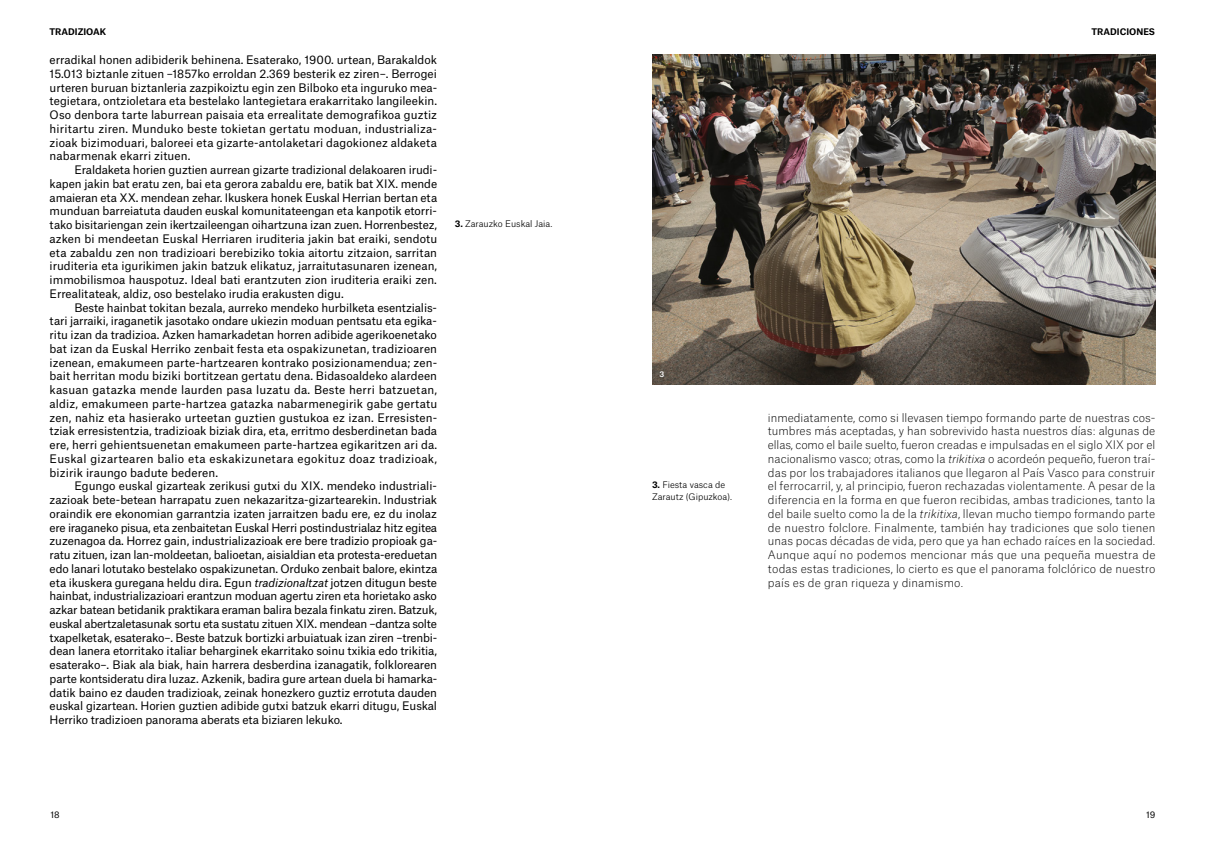
<style>
.page{position:relative;width:1205px;height:855px;background:#fff}
.page>*{position:absolute;margin:0;border:0;box-sizing:border-box;transform-origin:0 0}
.t1{font:11.25px/13.8px "Atlas Grotesk";letter-spacing:.005em;color:#000;text-align:justify}
.t2{font:100 11.25px/13.8px "Atlas Grotesk";letter-spacing:.01em;color:#000;text-align:justify}
.t3{font:300 8.75px/11.2px "Atlas Grotesk";color:#000}
.t4{font:700 8.75px "Atlas Grotesk";color:#000}
.t5{font:8.75px "Atlas Grotesk";color:#000}
.t6{font:500 7.5px "Atlas Grotesk";color:#fff}
.s1{font-style:italic}
.s2{font-weight:700}
</style>
<div class="page">
<img style="left:652px;top:55px;width:503px;height:330px">
<p class="t4" style="left:49px;top:24px;width:58px">TRADIZIOAK</p>
<p class="t1" style="left:50px;top:52px;width:389px">erradikal honen adibiderik behinena. Esaterako, 1900. urtean, Barakaldok 15.013 biztanle zituen –1857ko erroldan 2.369 besterik ez ziren–. Berrogei urteren buruan biztanleria zazpikoiztu egin zen Bilboko eta inguruko mea&shy;tegietara, ontzioletara eta bestelako lantegietara erakarritako langileekin.<br>Oso denbora tarte laburrean paisaia eta errealitate demografikoa guztiz hiritartu ziren. Munduko beste tokietan gertatu moduan, industrializa&shy;zioak bizimoduari, baloreei eta gizarte-antolaketari dagokionez aldaketa nabarmenak ekarri zituen.</p>
<p class="t1" style="left:50px;top:162px;width:389px;text-indent:25px">Eraldaketa horien guztien aurrean gizarte tradizional delakoaren irudi&shy;kapen jakin bat eratu zen, bai eta gerora zabaldu ere, batik bat XIX. mende amaieran eta XX. mendean zehar. Ikuskera honek Euskal Herrian bertan eta munduan barreiatuta dauden euskal komunitateengan eta kanpotik etorri&shy;tako bisitariengan zein ikertzaileengan oihartzuna izan zuen. Horrenbestez, azken bi mendeetan Euskal Herriaren iruditeria jakin bat eraiki, sendotu eta zabaldu zen non tradizioari berebiziko tokia aitortu zitzaion, sarritan iruditeria eta igurikimen jakin batzuk elikatuz, jarraitutasunaren izenean, immobilismoa hauspotuz. Ideal bati erantzuten zion iruditeria eraiki zen.<br>Errealitateak, aldiz, oso bestelako irudia erakusten digu.</p>
<p class="t1" style="left:50px;top:299px;width:389px;text-indent:25px">Beste hainbat tokitan bezala, aurreko mendeko hurbilketa esentzialis&shy;tari jarraiki, iraganetik jasotako ondare ukiezin moduan pentsatu eta egika&shy;ritu izan da tradizioa. Azken hamarkadetan horren adibide agerikoenetako bat izan da Euskal Herriko zenbait festa eta ospakizunetan, tradizioaren izenean, emakumeen parte-hartzearen kontrako posizionamendua; zen&shy;bait herritan modu biziki bortitzean gertatu dena. Bidasoaldeko alardeen kasuan gatazka mende laurden pasa luzatu da. Beste herri batzuetan, aldiz, emakumeen parte-hartzea gatazka nabarmenegirik gabe gertatu zen, nahiz eta hasierako urteetan guztien gustukoa ez izan. Erresisten&shy;tziak erresistentzia, tradizioak biziak dira, eta, erritmo desberdinetan bada ere, herri gehientsuenetan emakumeen parte-hartzea egikaritzen ari da.<br>Euskal gizartearen balio eta eskakizunetara egokituz doaz tradizioak, bizirik iraungo badute bederen.</p>
<p class="t1" style="left:50px;top:478px;width:389px;text-indent:25px">Egungo euskal gizarteak zerikusi gutxi du XIX. mendeko industriali&shy;zazioak bete-betean harrapatu zuen nekazaritza-gizartearekin. Industriak oraindik ere ekonomian garrantzia izaten jarraitzen badu ere, ez du inolaz ere iraganeko pisua, eta zenbaitetan Euskal Herri postindustrialaz hitz egitea zuzenagoa da. Horrez gain, industrializazioak ere bere tradizio propioak ga&shy;ratu zituen, izan lan-moldeetan, balioetan, aisialdian eta protesta-ereduetan edo lanari lotutako bestelako ospakizunetan. Orduko zenbait balore, ekintza eta ikuskera guregana heldu dira. Egun <span class="s1">tradizionaltzat</span> jotzen ditugun beste hainbat, industrializazioari erantzun moduan agertu ziren eta horietako asko azkar batean betidanik praktikara eraman balira bezala finkatu ziren. Batzuk, euskal abertzaletasunak sortu eta sustatu zituen XIX. mendean –dantza solte txapelketak, esaterako–. Beste batzuk bortizki arbuiatuak izan ziren –trenbi&shy;dean lanera etorritako italiar beharginek ekarritako soinu txikia edo trikitia, esaterako–. Biak ala biak, hain harrera desberdina izanagatik, folklorearen parte kontsideratu dira luzaz. Azkenik, badira gure artean duela bi hamarka&shy;datik baino ez dauden tradizioak, zeinak honezkero guztiz errotuta dauden euskal gizartean. Horien guztien adibide gutxi batzuk ekarri ditugu, Euskal Herriko tradizioen panorama aberats eta biziaren lekuko.</p>
<p class="t3" style="left:455px;top:217px;width:99px"><span class="s2">3.</span> Zarauzko Euskal Jaia.</p>
<p class="t4" style="left:1091px;top:24px;width:65px">TRADICIONES</p>
<p class="t6" style="left:659px;top:368px;width:6px">3</p>
<p class="t3" style="left:652px;top:479px;width:81px"><span class="s2">3.</span> Fiesta vasca de<br>Zarautz (Gipuzkoa).</p>
<p class="t2" style="left:768px;top:410px;width:389px">inmediatamente, como si llevasen tiempo formando parte de nuestras cos&shy;tumbres más aceptadas, y han sobrevivido hasta nuestros días: algunas de ellas, como el baile suelto, fueron creadas e impulsadas en el siglo XIX por el nacionalismo vasco; otras, como la <span class="s1">trikitixa</span> o acordeón pequeño, fueron traí&shy;das por los trabajadores italianos que llegaron al País Vasco para construir el ferrocarril, y, al principio, fueron rechazadas violentamente. A pesar de la diferencia en la forma en que fueron recibidas, ambas tradiciones, tanto la del baile suelto como la de la <span class="s1">trikitixa</span>, llevan mucho tiempo formando parte de nuestro folclore. Finalmente, también hay tradiciones que solo tienen unas pocas décadas de vida, pero que ya han echado raíces en la sociedad.<br>Aunque aquí no podemos mencionar más que una pequeña muestra de todas estas tradiciones, lo cierto es que el panorama folclórico de nuestro país es de gran riqueza y dinamismo.</p>
<p class="t5" style="left:50px;top:808px;width:11px">18</p>
<p class="t5" style="left:1146px;top:808px;width:11px">19</p>
</div>
